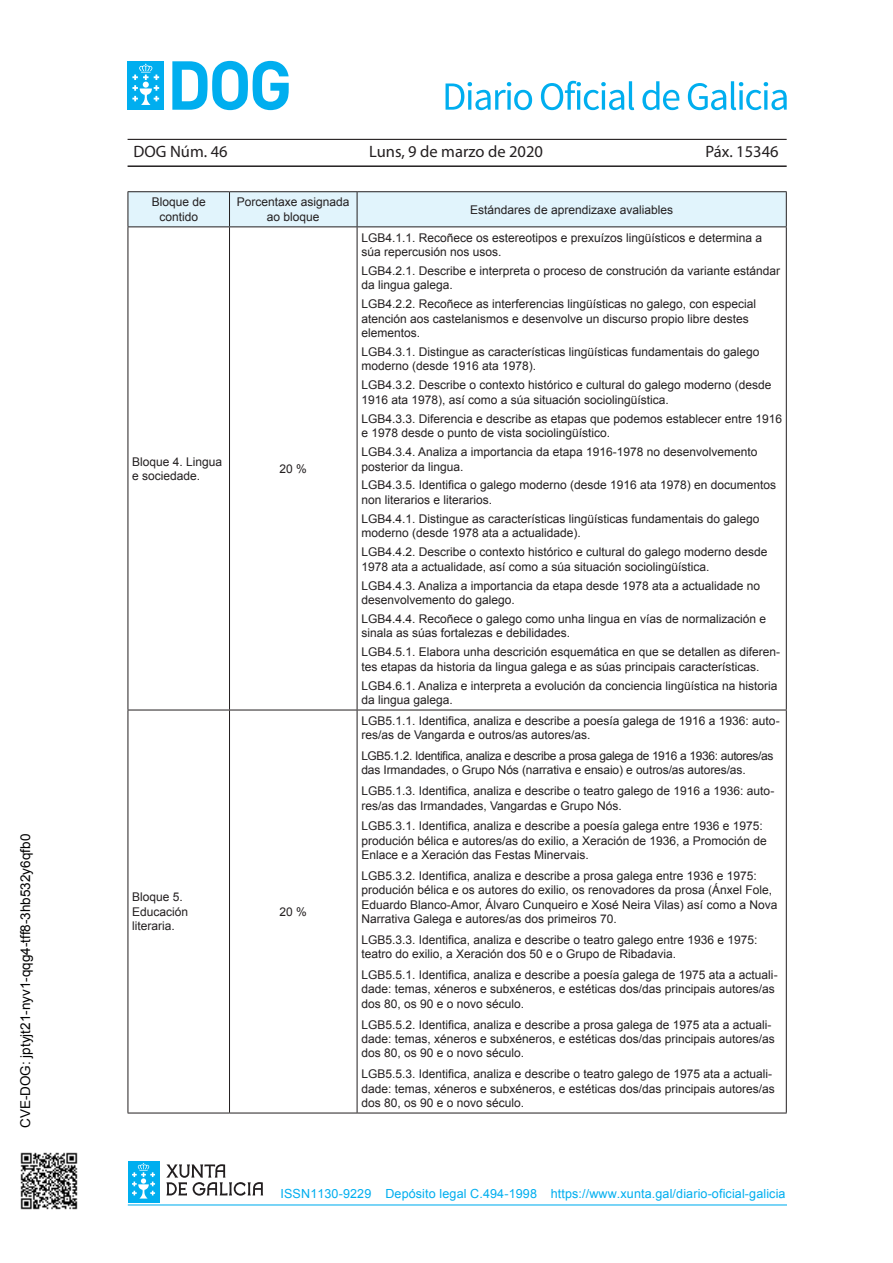
<style>
.page{position:relative;width:893px;height:1263px;background:#fff}
.page>*{position:absolute;margin:0;border:0;box-sizing:border-box;transform-origin:0 0}
.t1{font:16.5px "Myriad Pro";color:#231f20}
.t2{font:13.5px "Arial";color:#000}
.t3{font:12.6px "Arial";letter-spacing:.01em;color:#00aeef}
.t4{font:12px/14.4px "Arial";color:#231f20}
.t5{font:12px/14.4px "Arial";letter-spacing:-.03em;color:#231f20}
</style>
<div class="page">
<hr style="left:128px;top:139px;width:659px;height:1px;background:#231f20">
<hr style="left:128px;top:165px;width:659px;height:2px;background:#231f20">
<div style="left:128px;top:61px;width:36px;height:49px;background:#00aeef"></div>
<svg style="left:132px;top:64px;width:27px;height:41px"></svg>
<svg style="left:172px;top:61px;width:117px;height:49px"></svg>
<hr style="left:128px;top:1204px;width:659px;height:1px;background:#00aeef">
<div style="left:128px;top:1161px;width:31px;height:42px;background:#00aeef"></div>
<svg style="left:132px;top:1163px;width:23px;height:35px"></svg>
<svg style="left:166px;top:1164px;width:97px;height:32px"></svg>
<svg style="left:446px;top:82px;width:86px;height:28px"></svg>
<svg style="left:541px;top:81px;width:93px;height:29px"></svg>
<svg style="left:642px;top:81px;width:37px;height:29px"></svg>
<svg style="left:688px;top:81px;width:99px;height:29px"></svg>
<div style="left:129px;top:192px;width:657px;height:34px;background:#e1f4fc"></div>
<hr style="left:128px;top:191px;width:102px;height:1px;background:#231f20">
<hr style="left:128px;top:192px;width:1px;height:34px;background:#231f20">
<hr style="left:230px;top:191px;width:127px;height:1px;background:#231f20">
<hr style="left:229px;top:192px;width:1px;height:34px;background:#231f20">
<hr style="left:357px;top:191px;width:430px;height:1px;background:#231f20">
<hr style="left:357px;top:192px;width:1px;height:34px;background:#231f20">
<hr style="left:786px;top:192px;width:1px;height:34px;background:#231f20">
<hr style="left:128px;top:226px;width:102px;height:1px;background:#231f20">
<hr style="left:128px;top:227px;width:1px;height:483px;background:#231f20">
<hr style="left:230px;top:226px;width:127px;height:1px;background:#231f20">
<hr style="left:229px;top:227px;width:1px;height:483px;background:#231f20">
<hr style="left:357px;top:226px;width:430px;height:1px;background:#231f20">
<hr style="left:357px;top:227px;width:1px;height:483px;background:#231f20">
<hr style="left:786px;top:227px;width:1px;height:483px;background:#231f20">
<hr style="left:128px;top:710px;width:102px;height:1px;background:#231f20">
<hr style="left:128px;top:710px;width:1px;height:403px;background:#231f20">
<hr style="left:230px;top:710px;width:127px;height:1px;background:#231f20">
<hr style="left:229px;top:710px;width:1px;height:403px;background:#231f20">
<hr style="left:357px;top:710px;width:430px;height:1px;background:#231f20">
<hr style="left:357px;top:710px;width:1px;height:403px;background:#231f20">
<hr style="left:786px;top:710px;width:1px;height:403px;background:#231f20">
<hr style="left:128px;top:1113px;width:102px;height:1px;background:#231f20">
<hr style="left:230px;top:1113px;width:127px;height:1px;background:#231f20">
<hr style="left:357px;top:1113px;width:430px;height:1px;background:#231f20">
<img style="left:20px;top:1152px;width:58px;height:58px">
<p class="t2" style="left:20px;top:1128px;width:295px;rotate:-90deg">CVE-DOG: jptyjt21-nyv1-qqg4-tff8-3hb532y6qfb0</p>
<h1 class="t1" style="left:134px;top:141px;width:96px">DOG Núm. 46</h1>
<h1 class="t1" style="left:369px;top:141px;width:175px">Luns, 9 de marzo de 2020</h1>
<h1 class="t1" style="left:705px;top:141px;width:75px">Páx. 15346</h1>
<p class="t4" style="left:152px;top:195px;width:56px;text-align:center">Bloque de contido</p>
<p class="t4" style="left:237px;top:195px;width:114px;text-align:center">Porcentaxe asignada ao bloque</p>
<p class="t4" style="left:470px;top:202px;width:204px">Estándares de aprendizaxe avaliables</p>
<p class="t4" style="left:132px;top:454px;width:92px">Bloque 4. Lingua e sociedade.</p>
<p class="t4" style="left:280px;top:461px;width:29px">20 %</p>
<p class="t4" style="left:132px;top:890px;width:52px">Bloque 5.</p>
<p class="t4" style="left:132px;top:904px;width:58px">Educación literaria.</p>
<p class="t4" style="left:280px;top:904px;width:29px">20 %</p>
<p class="t4" style="left:361px;top:230px;width:402px">LGB4.1.1. Recoñece os estereotipos e prexuízos lingüísticos e determina a súa repercusión nos usos.</p>
<p class="t4" style="left:361px;top:264px;width:420px">LGB4.2.1. Describe e interpreta o proceso de construción da variante estándar da lingua galega.</p>
<p class="t4" style="left:361px;top:297px;width:396px">LGB4.2.2. Recoñece as interferencias lingüísticas no galego, con especial atención aos castelanismos e desenvolve un discurso propio libre destes elementos.</p>
<p class="t4" style="left:361px;top:345px;width:400px">LGB4.3.1. Distingue as características lingüísticas fundamentais do galego moderno (desde 1916 ata 1978).</p>
<p class="t4" style="left:361px;top:378px;width:412px">LGB4.3.2. Describe o contexto histórico e cultural do galego moderno (desde<br>1916 ata 1978), así como a súa situación sociolingüística.</p>
<p class="t4" style="left:361px;top:411px;width:422px">LGB4.3.3. Diferencia e describe as etapas que podemos establecer entre 1916 e 1978 desde o punto de vista sociolingüístico.</p>
<p class="t4" style="left:361px;top:445px;width:398px">LGB4.3.4. Analiza a importancia da etapa 1916-1978 no desenvolvemento posterior da lingua.</p>
<p class="t4" style="left:361px;top:478px;width:416px">LGB4.3.5. Identifica o galego moderno (desde 1916 ata 1978) en documentos non literarios e literarios.</p>
<p class="t4" style="left:361px;top:511px;width:400px">LGB4.4.1. Distingue as características lingüísticas fundamentais do galego moderno (desde 1978 ata a actualidade).</p>
<p class="t4" style="left:361px;top:545px;width:408px">LGB4.4.2. Describe o contexto histórico e cultural do galego moderno desde<br>1978 ata a actualidade, así como a súa situación sociolingüística.</p>
<p class="t4" style="left:361px;top:578px;width:400px">LGB4.4.3. Analiza a importancia da etapa desde 1978 ata a actualidade no desenvolvemento do galego.</p>
<p class="t4" style="left:361px;top:612px;width:406px">LGB4.4.4. Recoñece o galego como unha lingua en vías de normalización e sinala as súas fortalezas e debilidades.</p>
<p class="t4" style="left:361px;top:645px;width:420px">LGB4.5.1. Elabora unha descrición esquemática en que se detallen as diferen&shy;tes etapas da historia da lingua galega e as súas principais características.</p>
<p class="t4" style="left:361px;top:678px;width:418px">LGB4.6.1. Analiza e interpreta a evolución da conciencia lingüística na historia da lingua galega.</p>
<p class="t4" style="left:361px;top:713px;width:420px">LGB5.1.1. Identifica, analiza e describe a poesía galega de 1916 a 1936: auto&shy;res/as de Vangarda e outros/as autores/as.</p>
<p class="t5" style="left:361px;top:749px;width:414px">LGB5.1.2. Identifica, analiza e describe a prosa galega de 1916 a 1936: autores/as das Irmandades, o Grupo Nós (narrativa e ensaio) e outros/as autores/as.</p>
<p class="t4" style="left:361px;top:784px;width:414px">LGB5.1.3. Identifica, analiza e describe o teatro galego de 1916 a 1936: auto&shy;res/as das Irmandades, Vangardas e Grupo Nós.</p>
<p class="t4" style="left:361px;top:819px;width:407px">LGB5.3.1. Identifica, analiza e describe a poesía galega entre 1936 e 1975: produción bélica e autores/as do exilio, a Xeración de 1936, a Promoción de<br>Enlace e a Xeración das Festas Minervais.</p>
<p class="t4" style="left:361px;top:868px;width:417px">LGB5.3.2. Identifica, analiza e describe a prosa galega entre 1936 e 1975: produción bélica e os autores do exilio, os renovadores da prosa (Ánxel Fole, Eduardo Blanco-Amor, Álvaro Cunqueiro e Xosé Neira Vilas) así como a Nova Narrativa Galega e autores/as dos primeiros 70.</p>
<p class="t4" style="left:361px;top:932px;width:398px">LGB5.3.3. Identifica, analiza e describe o teatro galego entre 1936 e 1975: teatro do exilio, a Xeración dos 50 e o Grupo de Ribadavia.</p>
<p class="t4" style="left:361px;top:968px;width:418px">LGB5.5.1. Identifica, analiza e describe a poesía galega de 1975 ata a actuali&shy;dade: temas, xéneros e subxéneros, e estéticas dos/das principais autores/as dos 80, os 90 e o novo século.</p>
<p class="t4" style="left:361px;top:1017px;width:415px">LGB5.5.2. Identifica, analiza e describe a prosa galega de 1975 ata a actuali&shy;dade: temas, xéneros e subxéneros, e estéticas dos/das principais autores/as dos 80, os 90 e o novo século.</p>
<p class="t4" style="left:361px;top:1067px;width:415px">LGB5.5.3. Identifica, analiza e describe o teatro galego de 1975 ata a actuali&shy;dade: temas, xéneros e subxéneros, e estéticas dos/das principais autores/as dos 80, os 90 e o novo século.</p>
<p class="t3" style="left:281px;top:1185px;width:506px">ISSN1130-9229 Depósito legal C.494-1998 https://www.xunta.gal/diario-oficial-galicia</p>
</div>
